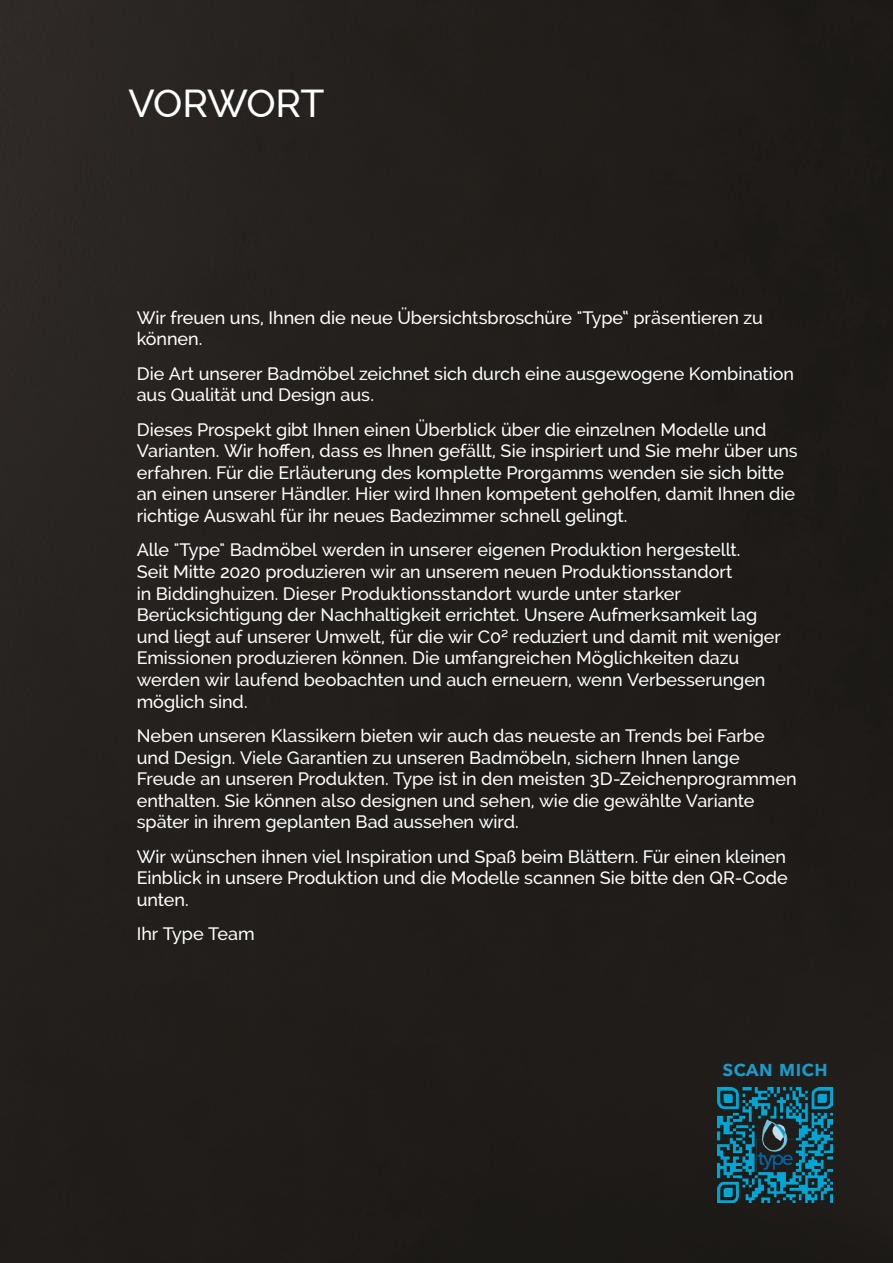
<style>
.page{position:relative;width:893px;height:1263px;background:#211e1a}
.page>*{position:absolute;margin:0;border:0;box-sizing:border-box;transform-origin:0 0}
.t1{font:500 39px "Raleway";letter-spacing:-.03em;color:#fff}
.t2{font:600 22.35px "Avenir Next LT Pro";color:#199ccb}
.t3{font:500 18px/21.6px "Raleway";letter-spacing:-.005em;color:#fff}
</style>
<div class="page">
<img style="left:718px;top:1087px;width:115px;height:116px">
<img style="left:756px;top:1119px;width:38px;height:52px">
<h1 class="t1" style="left:128px;top:81px;width:197px">VORWORT</h1>
<p class="t3" style="left:137px;top:307px;width:628px">Wir freuen uns, Ihnen die neue Übersichtsbroschüre "Type“ präsentieren zu können.</p>
<p class="t3" style="left:137px;top:362px;width:659px">Die Art unserer Badmöbel zeichnet sich durch eine ausgewogene Kombination aus Qualität und Design aus.</p>
<p class="t3" style="left:137px;top:418px;width:663px">Dieses Prospekt gibt Ihnen einen Überblick über die einzelnen Modelle und Varianten. Wir hoffen, dass es Ihnen gefällt, Sie inspiriert und Sie mehr über uns erfahren. Für die Erläuterung des komplette Prorgamms wenden sie sich bitte an einen unserer Händler. Hier wird Ihnen kompetent geholfen, damit Ihnen die richtige Auswahl für ihr neues Badezimmer schnell gelingt.</p>
<p class="t3" style="left:137px;top:539px;width:646px">Alle "Type" Badmöbel werden in unserer eigenen Produktion hergestellt.<br>Seit Mitte 2020 produzieren wir an unserem neuen Produktionsstandort<br>in Biddinghuizen. Dieser Produktionsstandort wurde unter starker Berücksichtigung der Nachhaltigkeit errichtet. Unsere Aufmerksamkeit lag und liegt auf unserer Umwelt, für die wir C0² reduziert und damit mit weniger Emissionen produzieren können. Die umfangreichen Möglichkeiten dazu werden wir laufend beobachten und auch erneuern, wenn Verbesserungen möglich sind.</p>
<p class="t3" style="left:137px;top:725px;width:661px">Neben unseren Klassikern bieten wir auch das neueste an Trends bei Farbe und Design. Viele Garantien zu unseren Badmöbeln, sichern Ihnen lange Freude an unseren Produkten. Type ist in den meisten 3D-Zeichenprogrammen enthalten. Sie können also designen und sehen, wie die gewählte Variante später in ihrem geplanten Bad aussehen wird.</p>
<p class="t3" style="left:137px;top:846px;width:652px;text-align:justify">Wir wünschen ihnen viel Inspiration und Spaß beim Blättern. Für einen kleinen Einblick in unsere Produktion und die Modelle scannen Sie bitte den QR-Code unten.</p>
<p class="t3" style="left:137px;top:923px;width:119px">Ihr Type Team</p>
<p class="t2" style="left:722px;top:1054px;width:107px">Scan mich</p>
</div>
